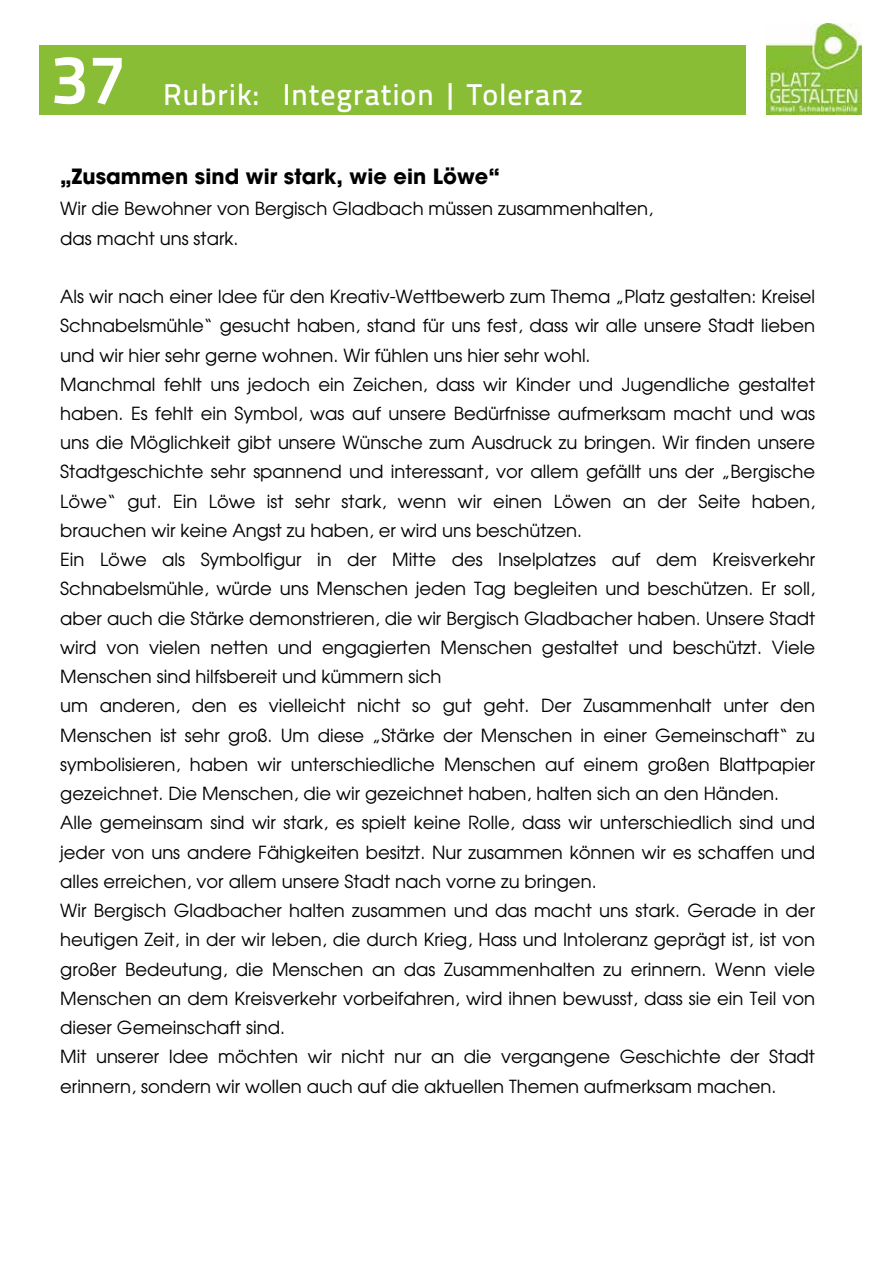
<style>
.page{position:relative;width:893px;height:1263px;background:#fff}
.page>*{position:absolute;margin:0;border:0;box-sizing:border-box;transform-origin:0 0}
.t1{font:69px "Titillium Text 22 L 800 wt";color:#fff}
.t2{font:30px "Titillium Text 22 L 600 wt";letter-spacing:.025em;color:#fff}
.t3{font:700 20.85px "Avant Garde";letter-spacing:.005em;color:#000}
.t4{font:18px/29.2px "Avant Garde";color:#000}
</style>
<div class="page">
<img style="left:766px;top:23px;width:96px;height:92px">
<div style="left:39px;top:45px;width:707px;height:70px;background:#88bd35"></div>
<h1 class="t1" style="left:51px;top:26px;width:76px">37</h1>
<h2 class="t2" style="left:163px;top:71px;width:422px">Rubrik: Integration | Toleranz</h2>
<p class="t3" style="left:60px;top:162px;width:441px">„Zusammen sind wir stark, wie ein Löwe“</p>
<p class="t4" style="left:60px;top:193px;width:594px">Wir die Bewohner von Bergisch Gladbach müssen zusammenhalten, das macht uns stark.</p>
<p class="t4" style="left:60px;top:281px;width:756px">Als wir nach einer Idee für den Kreativ-Wettbewerb zum Thema „Platz gestalten: Kreisel Schnabelsmühle“ gesucht haben, stand für uns fest, dass wir alle unsere Stadt lieben und wir hier sehr gerne wohnen. Wir fühlen uns hier sehr wohl.<br>Manchmal fehlt uns jedoch ein Zeichen, dass wir Kinder und Jugendliche gestaltet haben. Es fehlt ein Symbol, was auf unsere Bedürfnisse aufmerksam macht und was uns die Möglichkeit gibt unsere Wünsche zum Ausdruck zu bringen. Wir finden unsere Stadtgeschichte sehr spannend und interessant, vor allem gefällt uns der „Bergische Löwe“ gut. Ein Löwe ist sehr stark, wenn wir einen Löwen an der Seite haben, brauchen wir keine Angst zu haben, er wird uns beschützen.<br>Ein Löwe als Symbolfigur in der Mitte des Inselplatzes auf dem Kreisverkehr Schnabelsmühle, würde uns Menschen jeden Tag begleiten und beschützen. Er soll, aber auch die Stärke demonstrieren, die wir Bergisch Gladbacher haben. Unsere Stadt wird von vielen netten und engagierten Menschen gestaltet und beschützt. Viele Menschen sind hilfsbereit und kümmern sich<br>um anderen, den es vielleicht nicht so gut geht. Der Zusammenhalt unter den Menschen ist sehr groß. Um diese „Stärke der Menschen in einer Gemeinschaft“ zu symbolisieren, haben wir unterschiedliche Menschen auf einem großen Blattpapier gezeichnet. Die Menschen, die wir gezeichnet haben, halten sich an den Händen.<br>Alle gemeinsam sind wir stark, es spielt keine Rolle, dass wir unterschiedlich sind und jeder von uns andere Fähigkeiten besitzt. Nur zusammen können wir es schaffen und alles erreichen, vor allem unsere Stadt nach vorne zu bringen.<br>Wir Bergisch Gladbacher halten zusammen und das macht uns stark. Gerade in der heutigen Zeit, in der wir leben, die durch Krieg, Hass und Intoleranz geprägt ist, ist von großer Bedeutung, die Menschen an das Zusammenhalten zu erinnern. Wenn viele Menschen an dem Kreisverkehr vorbeifahren, wird ihnen bewusst, dass sie ein Teil von dieser Gemeinschaft sind.<br>Mit unserer Idee möchten wir nicht nur an die vergangene Geschichte der Stadt erinnern, sondern wir wollen auch auf die aktuellen Themen aufmerksam machen.</p>
</div>
